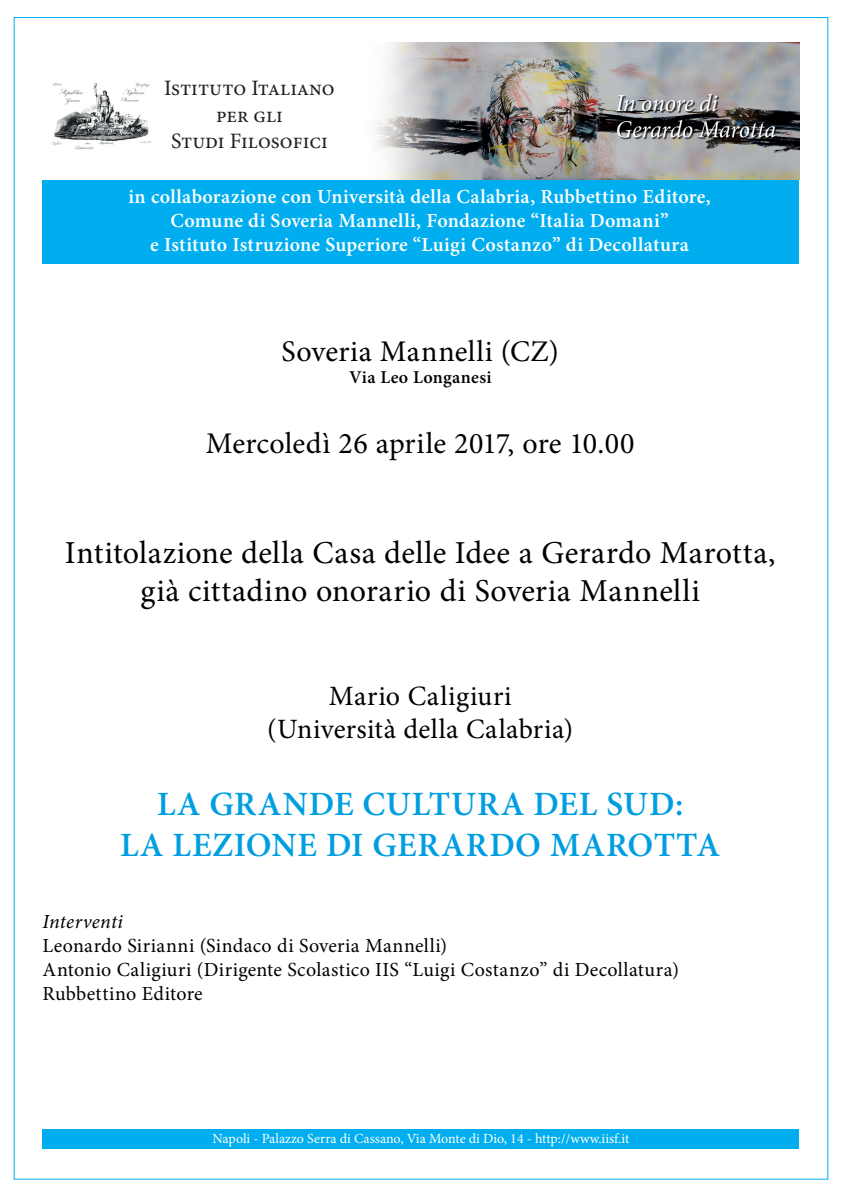
<style>
.page{position:relative;width:842px;height:1191px;background:#fff}
.page>*{position:absolute;margin:0;border:0;box-sizing:border-box;transform-origin:0 0}
.t1{font:600 34px "Minion Pro";letter-spacing:.025em;color:#009ee0}
.t2{font:32px "Minion Pro";letter-spacing:.015em;color:#000}
.t3{font:30px "Minion Pro";letter-spacing:.01em;color:#000}
.t4{font:28px "Minion Pro";letter-spacing:.005em;color:#000}
.t5{font:22px "Minion Pro";color:#231f20}
.t6{font:600 20px "Minion Pro";letter-spacing:.015em;color:#fff}
.t7{font:20px "Minion Pro";letter-spacing:.015em;color:#000}
.t8{font:italic 20px "Minion Pro";letter-spacing:.01em;color:#000}
.t9{font:600 18px "Minion Pro";letter-spacing:.015em;color:#000}
.t10{font:14px "Minion Pro";color:#fff}
</style>
<div class="page">
<div style="left:43px;top:179px;width:756px;height:85px;background:#00aeef"></div>
<img style="left:51px;top:43px;width:748px;height:136px">
<div style="left:43px;top:1128px;width:756px;height:20px;background:#00aeef"></div>
<p class="t5" style="left:164px;top:74px;width:172px">Istituto Italiano</p>
<p class="t5" style="left:216px;top:100px;width:68px">per gli</p>
<p class="t5" style="left:171px;top:126px;width:158px">Studi Filosofici</p>
<p class="t6" style="left:128px;top:182px;width:584px">in collaborazione con Università della Calabria, Rubbettino Editore,</p>
<p class="t6" style="left:170px;top:206px;width:500px">Comune di Soveria Mannelli, Fondazione “Italia Domani”</p>
<p class="t6" style="left:150px;top:230px;width:540px">e Istituto Istruzione Superiore “Luigi Costanzo” di Decollatura</p>
<p class="t3" style="left:282px;top:332px;width:279px">Soveria Mannelli (CZ)</p>
<p class="t9" style="left:349px;top:365px;width:144px">Via Leo Longanesi</p>
<p class="t3" style="left:206px;top:423px;width:430px">Mercoledì 26 aprile 2017, ore 10.00</p>
<p class="t2" style="left:65px;top:531px;width:712px">Intitolazione della Casa delle Idee a Gerardo Marotta,</p>
<p class="t2" style="left:141px;top:570px;width:561px">già cittadino onorario di Soveria Mannelli</p>
<p class="t4" style="left:329px;top:677px;width:185px">Mario Caligiuri</p>
<p class="t4" style="left:267px;top:710px;width:307px">(Università della Calabria)</p>
<p class="t1" style="left:157px;top:780px;width:528px">LA GRANDE CULTURA DEL SUD:</p>
<p class="t1" style="left:120px;top:821px;width:602px">LA LEZIONE DI GERARDO MAROTTA</p>
<p class="t8" style="left:43px;top:908px;width:82px">Interventi</p>
<p class="t7" style="left:43px;top:932px;width:406px">Leonardo Sirianni (Sindaco di Soveria Mannelli)</p>
<p class="t7" style="left:43px;top:956px;width:638px">Antonio Caligiuri (Dirigente Scolastico IIS “Luigi Costanzo” di Decollatura)</p>
<p class="t7" style="left:43px;top:980px;width:162px">Rubbettino Editore</p>
<p class="t10" style="left:213px;top:1129px;width:418px">Napoli - Palazzo Serra di Cassano, Via Monte di Dio, 14 - http://www.iisf.it</p>
</div>
